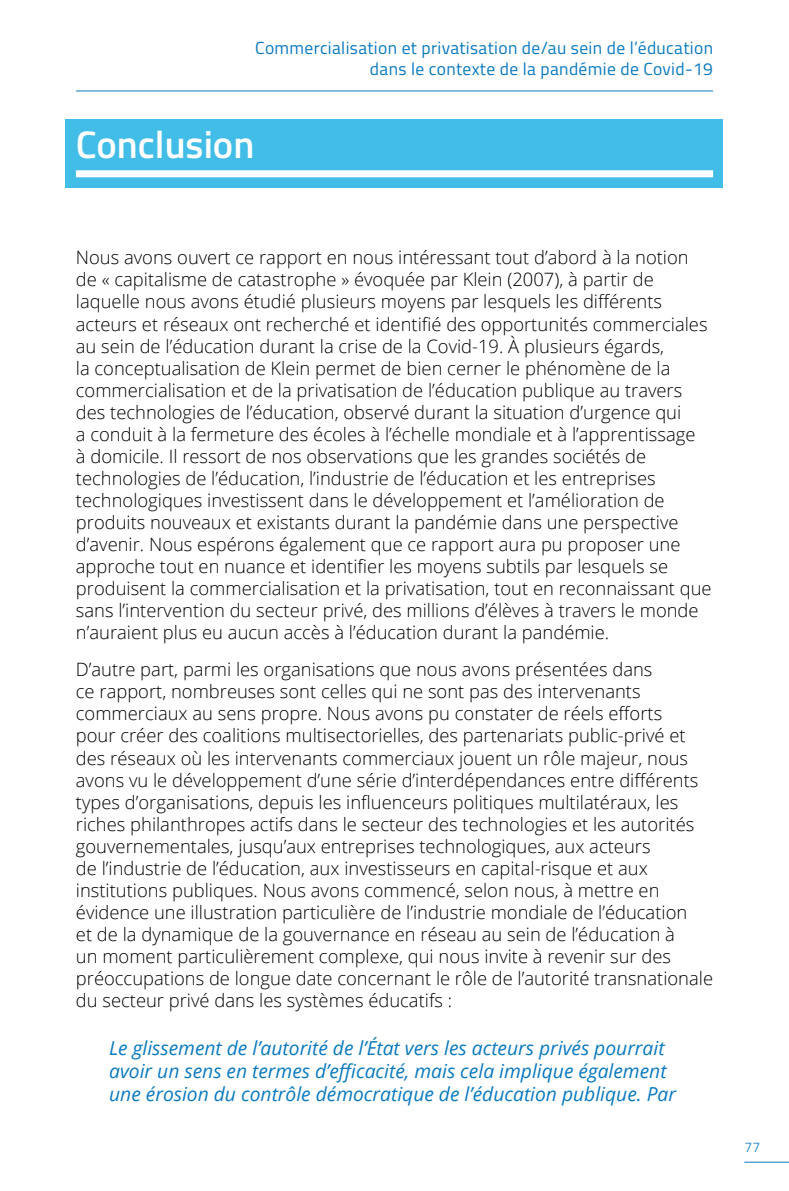
<style>
.page{position:relative;width:789px;height:1191px;background:#fff}
.page>*{position:absolute;margin:0;border:0;box-sizing:border-box;transform-origin:0 0}
.t1{font:600 38.5px "Titillium";color:#fff}
.t2{font:italic 19.25px/23.1px "Open Sans";color:#0b7ac0}
.t3{font:300 18.38px/22.1px "Open Sans";color:#000}
.t4{font:17.5px/21px "Titillium";letter-spacing:.02em;color:#0b7ac0;text-align:right}
.t5{font:300 14px "Titillium";color:#0b7ac0}
</style>
<div class="page">
<hr style="left:744px;top:1161px;width:45px;height:1px;background:#0b7ac0">
<hr style="left:76px;top:91px;width:637px;height:1px;background:#0b7ac0">
<div style="left:66px;top:119px;width:657px;height:68px;background:#42bde7"></div>
<div style="left:76px;top:170px;width:637px;height:7px;background:#fff"></div>
<p class="t4" style="left:255px;top:37px;width:459px">Commercialisation et privatisation de/au sein de l’éducation dans le contexte de la pandémie de Covid-19</p>
<h1 class="t1" style="left:76px;top:115px;width:180px">Conclusion</h1>
<p class="t3" style="left:76px;top:246px;width:637px">Nous avons ouvert ce rapport en nous intéressant tout d’abord à la notion de « capitalisme de catastrophe » évoquée par Klein (2007), à partir de laquelle nous avons étudié plusieurs moyens par lesquels les différents acteurs et réseaux ont recherché et identifié des opportunités commerciales au sein de l’éducation durant la crise de la Covid-19. À plusieurs égards,<br>la conceptualisation de Klein permet de bien cerner le phénomène de la commercialisation et de la privatisation de l’éducation publique au travers des technologies de l’éducation, observé durant la situation d’urgence qui<br>a conduit à la fermeture des écoles à l’échelle mondiale et à l’apprentissage<br>à domicile. Il ressort de nos observations que les grandes sociétés de technologies de l’éducation, l’industrie de l’éducation et les entreprises technologiques investissent dans le développement et l’amélioration de produits nouveaux et existants durant la pandémie dans une perspective d’avenir. Nous espérons également que ce rapport aura pu proposer une approche tout en nuance et identifier les moyens subtils par lesquels se produisent la commercialisation et la privatisation, tout en reconnaissant que sans l’intervention du secteur privé, des millions d’élèves à travers le monde n’auraient plus eu aucun accès à l’éducation durant la pandémie.</p>
<p class="t3" style="left:76px;top:658px;width:638px">D’autre part, parmi les organisations que nous avons présentées dans<br>ce rapport, nombreuses sont celles qui ne sont pas des intervenants commerciaux au sens propre. Nous avons pu constater de réels efforts<br>pour créer des coalitions multisectorielles, des partenariats public-privé et des réseaux où les intervenants commerciaux jouent un rôle majeur, nous avons vu le développement d’une série d’interdépendances entre différents types d’organisations, depuis les influenceurs politiques multilatéraux, les riches philanthropes actifs dans le secteur des technologies et les autorités gouvernementales, jusqu’aux entreprises technologiques, aux acteurs<br>de l’industrie de l’éducation, aux investisseurs en capital-risque et aux institutions publiques. Nous avons commencé, selon nous, à mettre en évidence une illustration particulière de l’industrie mondiale de l’éducation<br>et de la dynamique de la gouvernance en réseau au sein de l’éducation à<br>un moment particulièrement complexe, qui nous invite à revenir sur des préoccupations de longue date concernant le rôle de l’autorité transnationale du secteur privé dans les systèmes éducatifs :</p>
<p class="t2" style="left:109px;top:1036px;width:568px">Le glissement de l’autorité de l’État vers les acteurs privés pourrait avoir un sens en termes d’efficacité, mais cela implique également une érosion du contrôle démocratique de l’éducation publique. Par</p>
<p class="t5" style="left:744px;top:1136px;width:17px">77</p>
</div>
